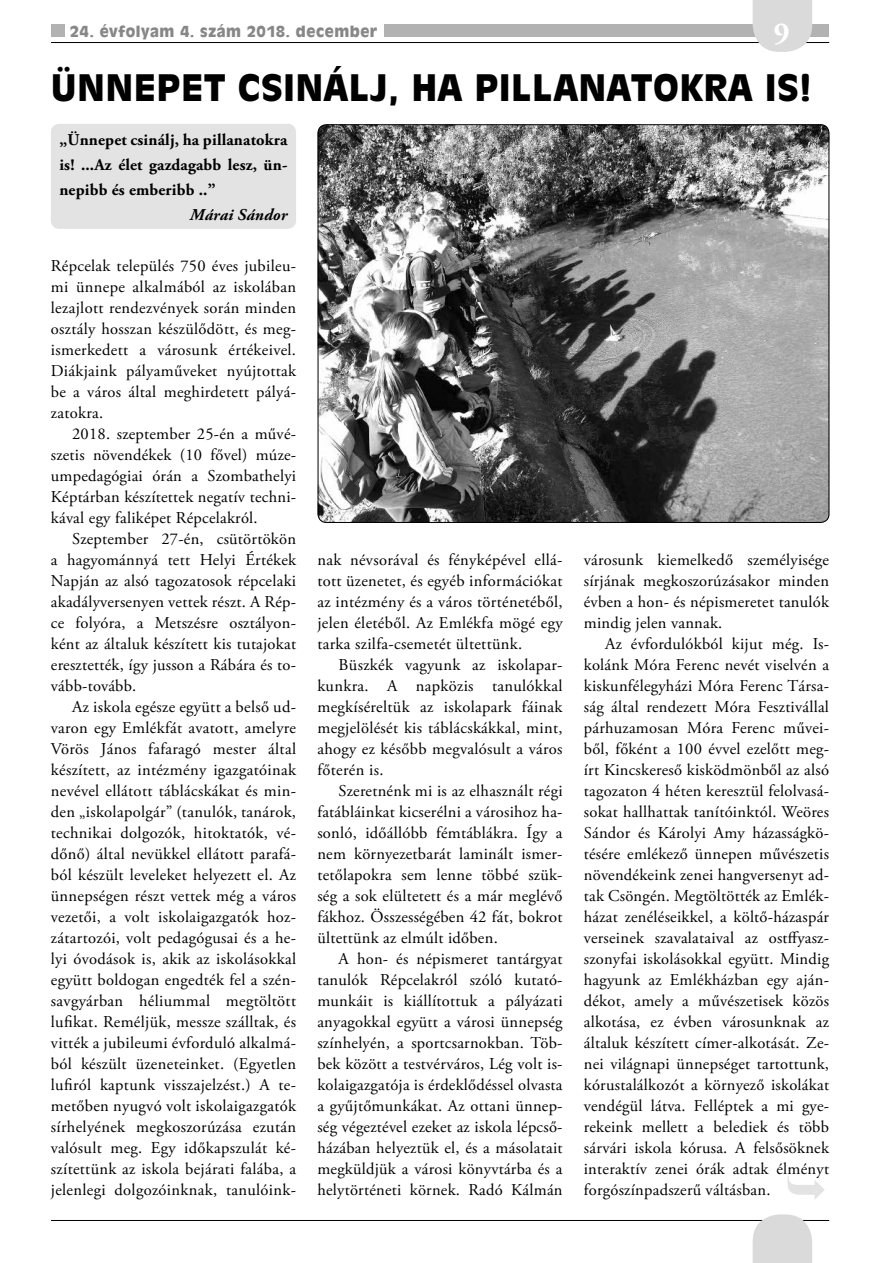
<style>
.page{position:relative;width:893px;height:1263px;background:#fff}
.page>*{position:absolute;margin:0;border:0;box-sizing:border-box;transform-origin:0 0}
.t1{font:36px "Incised 901 Bl HU Black";letter-spacing:.01em;color:#000}
.t2{font:700 30.6px "Adobe Garamond CE";color:#fff}
.t3{font:16.5px/21px "Adobe Garamond CE";letter-spacing:.015em;color:#000;text-align:justify}
.t4{font:700 16.5px/25.2px "Adobe Garamond CE";letter-spacing:.01em;color:#000;text-align:justify}
.t5{font:italic 700 16.5px "Adobe Garamond CE";letter-spacing:.01em;color:#000}
.t6{font:15px "Incised 901 Bl HU Black";letter-spacing:.035em;color:#878787}
</style>
<div class="page">
<div style="left:51px;top:124px;width:245px;height:105px;background:#e3e3e3;border-radius:9px"></div>
<img style="left:318px;top:124px;width:511px;height:399px">
<div style="left:350px;top:24px;width:479px;height:13px;background:#b3b2b2"></div>
<div style="left:51px;top:24px;width:14px;height:13px;background:#b3b2b2"></div>
<hr style="left:51px;top:1220px;width:778px;height:1px;background:#000">
<svg style="left:753px;top:1214px;width:59px;height:49px;background:#dcdcdc"></svg>
<hr style="left:51px;top:42px;width:778px;height:1px;background:#000">
<svg style="left:753px;top:0;width:59px;height:52px;background:#dcdcdc"></svg>
<div style="left:65px;top:0;width:319px;height:37px;background:#fff"></div>
<p class="t6" style="left:70px;top:22px;width:309px">24. évfolyam 4. szám 2018. december</p>
<h2 class="t2" style="left:774px;top:15px;width:17px">9</h2>
<h1 class="t1" style="left:51px;top:66px;width:762px">ÜNNEPET CSINÁLJ, HA PILLANATOKRA IS!</h1>
<p class="t4" style="left:59px;top:127px;width:230px">„Ünnepet csinálj, ha pillanatokra is! ...Az élet gazdagabb lesz, ün&shy;nepibb és emberibb ..”</p>
<p class="t5" style="left:190px;top:206px;width:99px">Márai Sándor</p>
<p class="t3" style="left:51px;top:256px;width:247px">Répcelak település 750 éves jubileu&shy;mi ünnepe alkalmából az iskolában lezajlott rendezvények során minden osztály hosszan készülődött, és meg&shy;ismerkedett a városunk értékeivel.<br>Diákjaink pályaműveket nyújtottak be a város által meghirdetett pályá&shy;zatokra.</p>
<p class="t3" style="left:51px;top:424px;width:247px;text-indent:21px">2018. szeptember 25-én a művé&shy;szetis növendékek (10 fővel) múze&shy;umpedagógiai órán a Szombathelyi Képtárban készítettek negatív techni&shy;kával egy faliképet Répcelakról.</p>
<p class="t3" style="left:51px;top:529px;width:247px;text-indent:21px">Szeptember 27-én, csütörtökön a hagyománnyá tett Helyi Értékek Napján az alsó tagozatosok répcelaki akadályversenyen vettek részt. A Rép&shy;ce folyóra, a Metszésre osztályon&shy;ként az általuk készített kis tutajokat eresztették, így jusson a Rábára és to&shy;vább-tovább.</p>
<p class="t3" style="left:51px;top:697px;width:247px;text-indent:21px">Az iskola egésze együtt a belső ud&shy;varon egy Emlékfát avatott, amelyre Vörös János fafaragó mester által készített, az intézmény igazgatóinak nevével ellátott táblácskákat és min&shy;den „iskolapolgár” (tanulók, tanárok, technikai dolgozók, hitoktatók, vé&shy;dőnő) által nevükkel ellátott parafá&shy;ból készült leveleket helyezett el. Az ünnepségen részt vettek még a város vezetői, a volt iskolaigazgatók hoz&shy;zátartozói, volt pedagógusai és a he&shy;lyi óvodások is, akik az iskolásokkal együtt boldogan engedték fel a szén&shy;savgyárban héliummal megtöltött lufikat. Reméljük, messze szálltak, és vitték a jubileumi évforduló alkalmá&shy;ból készült üzeneteinket. (Egyetlen lufiról kaptunk visszajelzést.) A te&shy;metőben nyugvó volt iskolaigazgatók sírhelyének megkoszorúzása ezután valósult meg. Egy időkapszulát ké&shy;szítettünk az iskola bejárati falába, a jelenlegi dolgozóinknak, tanulóink-</p>
<p class="t3" style="left:317px;top:550px;width:247px">nak névsorával és fényképével ellá&shy;tott üzenetet, és egyéb információkat az intézmény és a város történetéből, jelen életéből. Az Emlékfa mögé egy tarka szilfa-csemetét ültettünk.</p>
<p class="t3" style="left:317px;top:655px;width:247px;text-indent:21px">Büszkék vagyunk az iskolapar&shy;kunkra. A napközis tanulókkal megkíséreltük az iskolapark fáinak megjelölését kis táblácskákkal, mint, ahogy ez később megvalósult a város főterén is.</p>
<p class="t3" style="left:317px;top:781px;width:247px;text-indent:21px">Szeretnénk mi is az elhasznált régi fatábláinkat kicserélni a városihoz ha&shy;sonló, időállóbb fémtáblákra. Így a nem környezetbarát laminált ismer&shy;tetőlapokra sem lenne többé szük&shy;ség a sok elültetett és a már meglévő fákhoz. Összességében 42 fát, bokrot ültettünk az elmúlt időben.</p>
<p class="t3" style="left:317px;top:949px;width:247px;text-indent:21px">A hon- és népismeret tantárgyat tanulók Répcelakról szóló kutató&shy;munkáit is kiállítottuk a pályázati anyagokkal együtt a városi ünnepség színhelyén, a sportcsarnokban. Töb&shy;bek között a testvérváros, Lég volt is&shy;kolaigazgatója is érdeklődéssel olvasta a gyűjtőmunkákat. Az ottani ünnep&shy;ség végeztével ezeket az iskola lépcső&shy;házában helyeztük el, és a másolatait megküldjük a városi könyvtárba és a helytörténeti körnek. Radó Kálmán</p>
<p class="t3" style="left:584px;top:550px;width:247px">városunk kiemelkedő személyisége sírjának megkoszorúzásakor minden évben a hon- és népismeretet tanulók mindig jelen vannak.</p>
<p class="t3" style="left:584px;top:634px;width:247px;text-indent:21px">Az évfordulókból kijut még. Is&shy;kolánk Móra Ferenc nevét viselvén a kiskunfélegyházi Móra Ferenc Társa&shy;ság által rendezett Móra Fesztivállal párhuzamosan Móra Ferenc művei&shy;ből, főként a 100 évvel ezelőtt meg&shy;írt Kincskereső kisködmönből az alsó tagozaton 4 héten keresztül felolvasá&shy;sokat hallhattak tanítóinktól. Weöres Sándor és Károlyi Amy házasságkö&shy;tésére emlékező ünnepen művészetis növendékeink zenei hangversenyt ad&shy;tak Csöngén. Megtöltötték az Emlék&shy;házat zenéléseikkel, a költő-házaspár verseinek szavalataival az ostffyas - szonyfai iskolásokkal együtt. Mindig hagyunk az Emlékházban egy aján&shy;dékot, amely a művészetisek közös alkotása, ez évben városunknak az általuk készített címer-alkotását. Ze&shy;nei világnapi ünnepséget tartottunk, kórustalálkozót a környező iskolákat vendégül látva. Felléptek a mi gye&shy;rekeink mellett a belediek és több sárvári iskola kórusa. A felsősöknek interaktív zenei órák adtak élményt forgószínpadszerű váltásban.</p>
</div>
